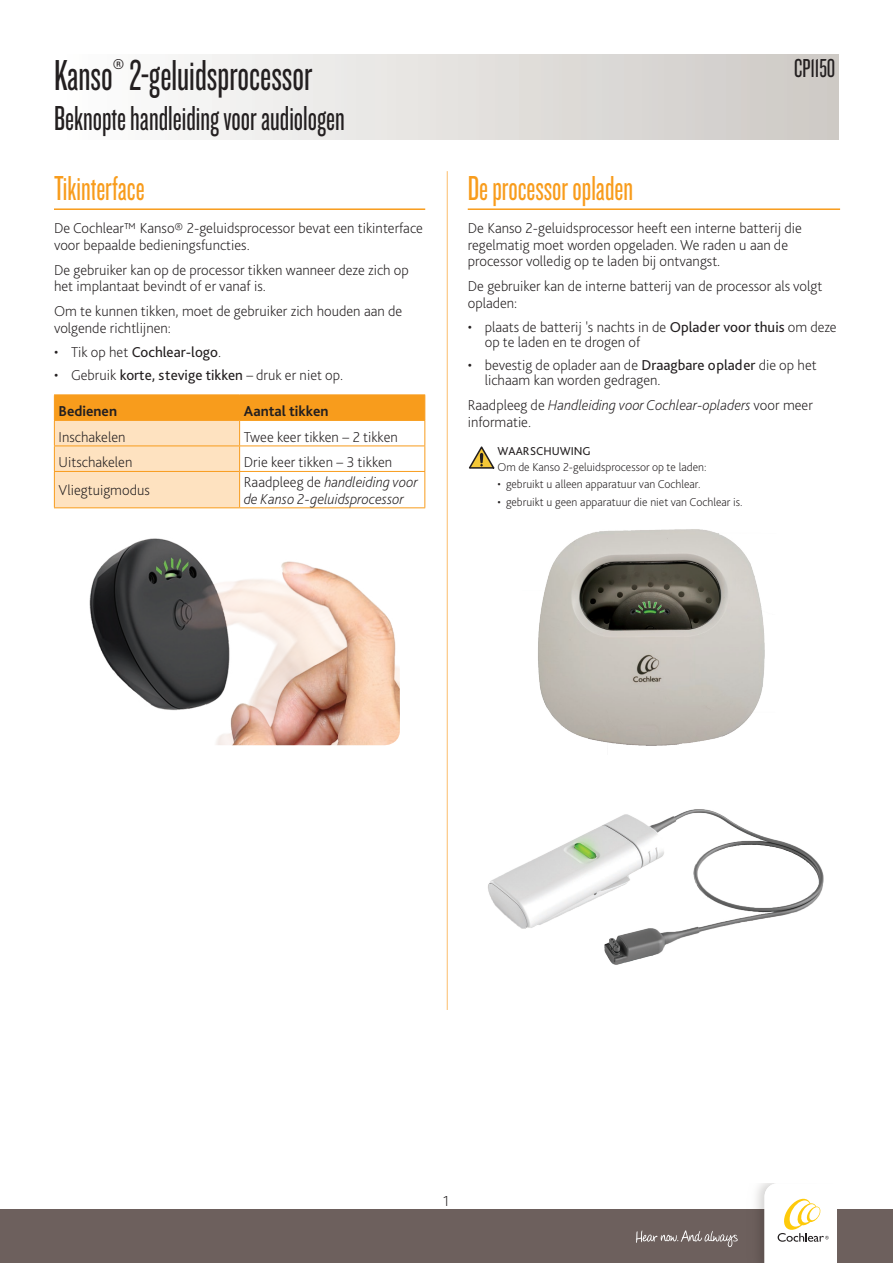
<style>
.page{position:relative;width:893px;height:1263px;background:#fff}
.page>*{position:absolute;margin:0;border:0;box-sizing:border-box;transform-origin:0 0}
.Front_cover_title{font:45px "Knockout 27 Junior Bantamwt";color:#231f20}
.Front_cover_title_2{font:36px "Knockout 27 Junior Bantamwt";color:#231f20}
.Main_heading{font:36px "Knockout 27 Junior Bantamwt";color:#f89c1c}
.CP950_cover{font:27px "Knockout 27 Junior Bantamwt";color:#231f20}
.Body_Copy{font:200 15px/16.5px "Bliss Pro";color:#231f20}
.Body_Copy-2{font:italic 200 15px/16.5px "Bliss Pro";color:#231f20}
.t1{font:15px "Bliss Pro";color:#231f20}
.Body_Copy-3{font:700 15px "Bliss Pro";color:#231f20}
.Note-Tip-Caution-War{font:200 12px "Bliss Pro";color:#231f20}
.Note-Tip-Caution-War-2{font:12px "Bliss Pro";color:#231f20}
.s1{font-weight:200}
.s2{font-weight:400}
.s3{font-style:normal}
</style>
<div class="page">
<div style="left:54px;top:54px;width:785px;height:85px;background:linear-gradient(to right,#fdfefd,#cdc9c4)"></div>
<div style="left:0;top:1210px;width:893px;height:53px;background:#6d605d"></div>
<img style="left:742px;top:1183px;width:22px;height:80px">
<svg style="left:764px;top:1183px;width:73px;height:80px"></svg>
<svg style="left:636px;top:1230px;width:102px;height:17px"></svg>
<hr style="left:54px;top:208px;width:371px;height:2px;background:#f89c1c">
<hr style="left:54px;top:394px;width:186px;height:1px;background:#f89c1c">
<hr style="left:240px;top:394px;width:185px;height:1px;background:#f89c1c">
<svg style="left:54px;top:395px;width:371px;height:113px"></svg>
<hr style="left:54px;top:420px;width:186px;height:1px;background:#f89c1c">
<hr style="left:240px;top:420px;width:185px;height:1px;background:#f89c1c">
<hr style="left:447px;top:171px;width:1px;height:839px;background:#fcbd6b">
<hr style="left:468px;top:208px;width:372px;height:2px;background:#f89c1c">
<svg style="left:469px;top:446px;width:25px;height:23px"></svg>
<img style="left:488px;top:809px;width:336px;height:156px">
<img style="left:89px;top:538px;width:311px;height:207px">
<img style="left:538px;top:529px;width:227px;height:217px">
<p class="Front_cover_title" style="left:54px;top:49px;width:260px">Kanso® 2-geluidsprocessor</p>
<p class="Front_cover_title_2" style="left:54px;top:97px;width:292px">Beknopte handleiding voor audiologen</p>
<p class="Main_heading" style="left:54px;top:167px;width:92px">Tikinterface</p>
<p class="Body_Copy" style="left:54px;top:220px;width:370px">De Cochlear™ Kanso® 2-geluidsprocessor bevat een tikinterface voor bepaalde bedieningsfuncties.</p>
<p class="Body_Copy" style="left:54px;top:261px;width:356px">De gebruiker kan op de processor tikken wanneer deze zich op het implantaat bevindt of er vanaf is.</p>
<p class="Body_Copy" style="left:54px;top:303px;width:350px">Om te kunnen tikken, moet de gebruiker zich houden aan de volgende richtlijnen:</p>
<p class="t1" style="left:54px;top:342px;width:169px"><span class="s1">• Tik op het</span> Cochlear-logo<span class="s1">.</span></p>
<p class="Body_Copy" style="left:54px;top:366px;width:291px">• Gebruik <span class="s2">korte, stevige tikken</span> – druk er niet op.</p>
<p class="Body_Copy-3" style="left:59px;top:402px;width:60px">Bedienen</p>
<p class="Body_Copy-3" style="left:244px;top:402px;width:86px">Aantal tikken</p>
<p class="Body_Copy" style="left:59px;top:428px;width:68px">Inschakelen</p>
<p class="Body_Copy" style="left:244px;top:428px;width:155px">Twee keer tikken – 2 tikken</p>
<p class="Body_Copy" style="left:59px;top:454px;width:75px">Uitschakelen</p>
<p class="Body_Copy" style="left:244px;top:454px;width:150px">Drie keer tikken – 3 tikken</p>
<p class="Body_Copy" style="left:59px;top:482px;width:93px">Vliegtuigmodus</p>
<p class="Body_Copy-2" style="left:244px;top:473px;width:175px"><span class="s3">Raadpleeg de</span> handleiding voor de Kanso 2-geluidsprocessor</p>
<p class="CP950_cover" style="left:794px;top:52px;width:43px">CP1150</p>
<p class="Main_heading" style="left:468px;top:167px;width:167px">De processor opladen</p>
<p class="Body_Copy" style="left:468px;top:220px;width:336px">De Kanso 2-geluidsprocessor heeft een interne batterij die regelmatig moet worden opgeladen. We raden u aan de processor volledig op te laden bij ontvangst.</p>
<p class="Body_Copy" style="left:468px;top:278px;width:356px">De gebruiker kan de interne batterij van de processor als volgt opladen:</p>
<p class="Body_Copy" style="left:485px;top:319px;width:353px;line-height:15px;text-indent:-17px">• plaats de batterij 's nachts in de <span class="s2">Oplader voor thuis</span> om deze op te laden en te drogen of</p>
<p class="Body_Copy" style="left:485px;top:357px;width:333px;line-height:15px;text-indent:-17px">• bevestig de oplader aan de <span class="s2">Draagbare oplader</span> die op het lichaam kan worden gedragen.</p>
<p class="Body_Copy-2" style="left:468px;top:396px;width:347px"><span class="s3">Raadpleeg de</span> Handleiding voor Cochlear-opladers <span class="s3">voor meer informatie.</span></p>
<p class="Note-Tip-Caution-War-2" style="left:497px;top:443px;width:95px">WAARSCHUWING</p>
<p class="Note-Tip-Caution-War" style="left:497px;top:459px;width:210px">Om de Kanso 2-geluidsprocessor op te laden:</p>
<p class="Note-Tip-Caution-War" style="left:497px;top:477px;width:205px">• gebruikt u alleen apparatuur van Cochlear.</p>
<p class="Note-Tip-Caution-War" style="left:497px;top:495px;width:247px">• gebruikt u geen apparatuur die niet van Cochlear is.</p>
<p class="Body_Copy" style="left:443px;top:1192px;width:7px">1</p>
</div>
